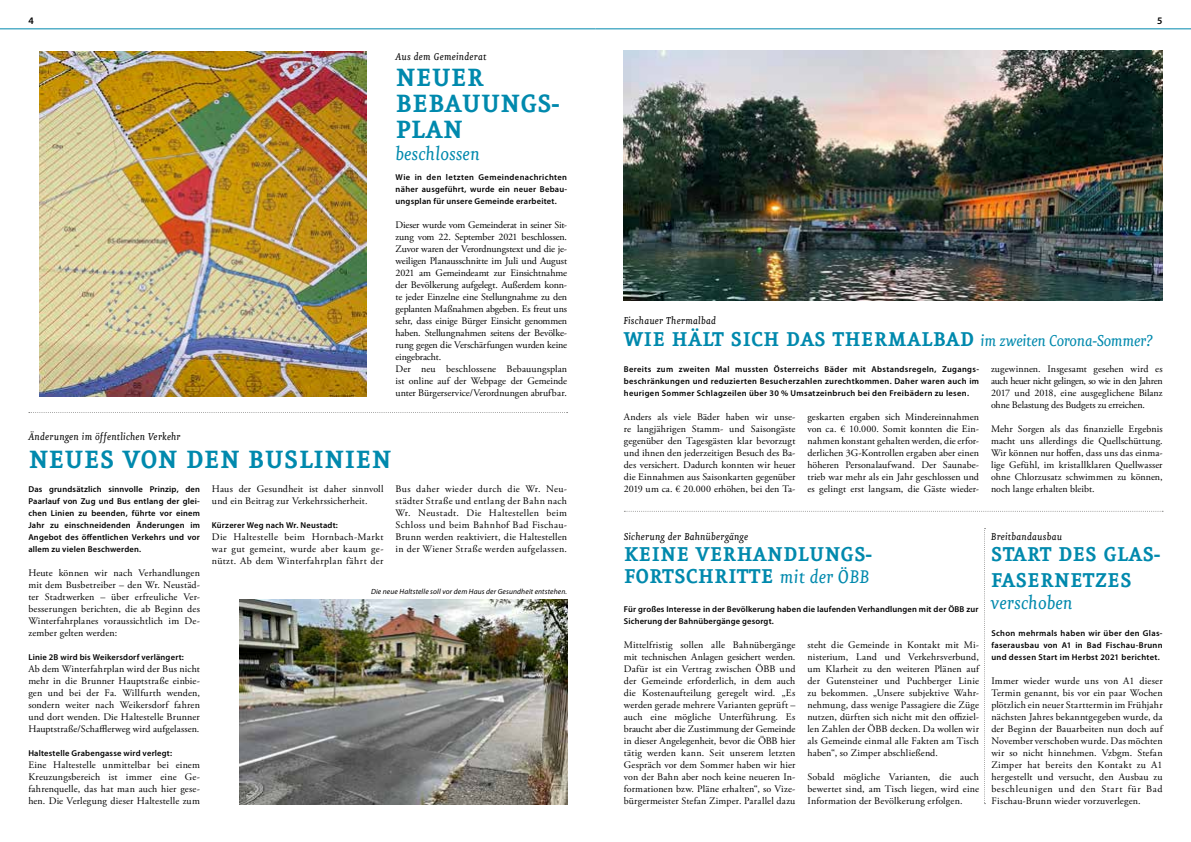
<style>
.page{position:relative;width:1191px;height:842px;background:#fff}
.page>*{position:absolute;margin:0;border:0;box-sizing:border-box;transform-origin:0 0}
.t1{font:700 30px/26px "Eureka";color:#0089ad}
.t2{font:700 24px/26px "Eureka";color:#0089ad}
.t3{font:italic 22px "Eureka";color:#0089ad}
.t4{font:italic 12px "Eureka";letter-spacing:.01em;color:#000}
.t5{font:10px/12px "Adobe Garamond Pro";letter-spacing:.005em;color:#000;text-align:justify}
.t6{font:600 10px "Myriad Pro";color:#000}
.t7{font:600 8.5px/12px "Myriad Pro";letter-spacing:.025em;color:#000;text-align:justify}
.t8{font:italic 7.5px "Myriad Pro";letter-spacing:.02em;color:#000}
.s1{font-weight:400;font-style:italic;font-size:19px}
.s2{font-weight:400;font-style:italic;font-size:22px}
</style>
<div class="page">
<svg style="left:624px;top:511px;width:539px;height:1px"></svg>
<svg style="left:29px;top:412px;width:538px;height:1px"></svg>
<svg style="left:984px;top:528px;width:1px;height:276px"></svg>
<img style="left:240px;top:599px;width:327px;height:205px">
<img style="left:40px;top:51px;width:326px;height:345px">
<img style="left:624px;top:51px;width:538px;height:249px">
<hr style="left:0;top:29px;width:595px;height:1px;background:#0089ad">
<hr style="left:595px;top:29px;width:596px;height:1px;background:#0089ad">
<p class="t6" style="left:28px;top:14px;width:7px">4</p>
<p class="t6" style="left:1157px;top:14px;width:7px">5</p>
<p class="t4" style="left:395px;top:51px;width:93px">Aus dem Gemeinderat</p>
<h1 class="t1" style="left:395px;top:66px;width:165px">NEUER<br>BEBAUUNGS-<br>PLAN</h1>
<h3 class="t3" style="left:395px;top:144px;width:86px">beschlossen</h3>
<p class="t7" style="left:395px;top:171px;width:173px">Wie in den letzten Gemeindenachrichten näher ausgeführt, wurde ein neuer Bebau&shy;ungsplan für unsere Gemeinde erarbeitet.</p>
<p class="t5" style="left:395px;top:219px;width:173px;text-align:left">Dieser wurde vom Gemeinderat in seiner Sit&shy;zung vom 22. September 2021 beschlossen.<br>Zuvor waren der Verordnungstext und die je&shy;weiligen Planausschnitte im Juli und August 2021 am Gemeindeamt zur Einsichtnahme der Bevölkerung aufgelegt. Außerdem konn&shy;te jeder Einzelne eine Stellungnahme zu den geplanten Maßnahmen abgeben. Es freut uns sehr, dass einige Bürger Einsicht genommen haben. Stellungnahmen seitens der Bevölke&shy;rung gegen die Verschärfungen wurden keine eingebracht.<br>Der neu beschlossene Bebauungsplan ist online auf der Webpage der Gemeinde unter Bürgerservice/Verordnungen abrufbar.</p>
<p class="t4" style="left:28px;top:431px;width:154px">Änderungen im öffentlichen Verkehr</p>
<h1 class="t1" style="left:28px;top:448px;width:365px">NEUES VON DEN BUSLINIEN</h1>
<p class="t7" style="left:28px;top:483px;width:173px">Das grundsätzlich sinnvolle Prinzip, den Paarlauf von Zug und Bus entlang der glei&shy;chen Linien zu beenden, führte vor einem Jahr zu einschneidenden Änderungen im Angebot des öffentlichen Verkehrs und vor allem zu vielen Beschwerden.</p>
<p class="t5" style="left:28px;top:567px;width:173px">Heute können wir nach Verhandlungen mit dem Busbetreiber – den Wr. Neustäd&shy;ter Stadtwerken – über erfreuliche Ver&shy;besserungen berichten, die ab Beginn des Winterfahrplanes voraussichtlich im De&shy;zember gelten werden:</p>
<p class="t7" style="left:28px;top:651px;width:157px">Linie 2B wird bis Weikersdorf verlängert:</p>
<p class="t5" style="left:28px;top:663px;width:173px">Ab dem Winterfahrplan wird der Bus nicht mehr in die Brunner Hauptstraße einbie&shy;gen und bei der Fa. Willfurth wenden, sondern weiter nach Weikersdorf fahren und dort wenden. Die Haltestelle Brunner Hauptstraße/Schafflerweg wird aufgelassen.</p>
<p class="t7" style="left:28px;top:747px;width:145px">Haltestelle Grabengasse wird verlegt:</p>
<p class="t5" style="left:28px;top:759px;width:173px">Eine Haltestelle unmittelbar bei einem Kreuzungsbereich ist immer eine Ge&shy;fahrenquelle, das hat man auch hier gese&shy;hen. Die Verlegung dieser Haltestelle zum</p>
<p class="t5" style="left:212px;top:483px;width:173px">Haus der Gesundheit ist daher sinnvoll und ein Beitrag zur Verkehrssicherheit.</p>
<p class="t7" style="left:212px;top:519px;width:127px">Kürzerer Weg nach Wr. Neustadt:</p>
<p class="t5" style="left:212px;top:531px;width:173px">Die Haltestelle beim Hornbach-Markt war gut gemeint, wurde aber kaum ge&shy;nützt. Ab dem Winterfahrplan fährt der</p>
<p class="t5" style="left:395px;top:483px;width:173px">Bus daher wieder durch die Wr. Neu&shy;städter Straße und entlang der Bahn nach Wr. Neustadt. Die Haltestellen beim Schloss und beim Bahnhof Bad Fischau-Brunn werden reaktiviert, die Haltestellen in der Wiener Straße werden aufgelassen.</p>
<p class="t8" style="left:371px;top:586px;width:198px">Die neue Haltstelle soll vor dem Haus der Gesundheit entstehen.</p>
<p class="t4" style="left:623px;top:315px;width:94px">Fischauer Thermalbad</p>
<h2 class="t2" style="left:623px;top:328px;width:532px">WIE HÄLT SICH DAS THERMALBAD <span class="s1">im zweiten Corona-Sommer?</span></h2>
<p class="t7" style="left:624px;top:363px;width:357px">Bereits zum zweiten Mal mussten Österreichs Bäder mit Abstandsregeln, Zugangs&shy;beschränkungen und reduzierten Besucherzahlen zurechtkommen. Daher waren auch im heurigen Sommer Schlagzeilen über 30 % Umsatzeinbruch bei den Freibädern zu lesen.</p>
<p class="t5" style="left:624px;top:411px;width:173px">Anders als viele Bäder haben wir unse&shy;re langjährigen Stamm- und Saisongäste gegenüber den Tagesgästen klar bevorzugt und ihnen den jederzeitigen Besuch des Ba&shy;des versichert. Dadurch konnten wir heuer die Einnahmen aus Saisonkarten gegenüber 2019 um ca. € 20.000 erhöhen, bei den Ta-</p>
<p class="t5" style="left:807px;top:411px;width:173px">geskarten ergaben sich Mindereinnahmen von ca. € 10.000. Somit konnten die Ein&shy;nahmen konstant gehalten werden, die erfor&shy;derlichen 3G-Kontrollen ergaben aber einen höheren Personalaufwand. Der Saunabe&shy;trieb war mehr als ein Jahr geschlossen und es gelingt erst langsam, die Gäste wieder-</p>
<p class="t5" style="left:991px;top:363px;width:173px">zugewinnen. Insgesamt gesehen wird es auch heuer nicht gelingen, so wie in den Jahren 2017 und 2018, eine ausgeglichene Bilanz ohne Belastung des Budgets zu erreichen.</p>
<p class="t5" style="left:991px;top:423px;width:173px">Mehr Sorgen als das finanzielle Ergebnis macht uns allerdings die Quellschüttung.<br>Wir können nur hoffen, dass uns das einma&shy;lige Gefühl, im kristallklaren Quellwasser ohne Chlorzusatz schwimmen zu können, noch lange erhalten bleibt.</p>
<p class="t4" style="left:624px;top:531px;width:126px">Sicherung der Bahnübergänge</p>
<h2 class="t2" style="left:624px;top:544px;width:249px;line-height:22.4px">KEINE VERHANDLUNGS-<br>FORTSCHRITTE <span class="s2">mit der ÖBB</span></h2>
<p class="t7" style="left:624px;top:603px;width:356px">Für großes Interesse in der Bevölkerung haben die laufenden Verhandlungen mit der ÖBB zur<br>Sicherung der Bahnübergänge gesorgt.</p>
<p class="t5" style="left:624px;top:639px;width:173px">Mittelfristig sollen alle Bahnübergänge mit technischen Anlagen gesichert werden.<br>Dafür ist ein Vertrag zwischen ÖBB und der Gemeinde erforderlich, in dem auch die Kostenaufteilung geregelt wird. „Es werden gerade mehrere Varianten geprüft – auch eine mögliche Unterführung. Es braucht aber die Zustimmung der Gemeinde in dieser Angelegenheit, bevor die ÖBB hier tätig werden kann. Seit unserem letzten Gespräch vor dem Sommer haben wir hier von der Bahn aber noch keine neueren In&shy;formationen bzw. Pläne erhalten“, so Vize&shy;bürgermeister Stefan Zimper. Parallel dazu</p>
<p class="t5" style="left:807px;top:639px;width:173px">steht die Gemeinde in Kontakt mit Mi&shy;nisterium, Land und Verkehrsverbund, um Klarheit zu den weiteren Plänen auf der Gutensteiner und Puchberger Linie zu bekommen. „Unsere subjektive Wahr&shy;nehmung, dass wenige Passagiere die Züge nutzen, dürften sich nicht mit den offiziel&shy;len Zahlen der ÖBB decken. Da wollen wir als Gemeinde einmal alle Fakten am Tisch haben“, so Zimper abschließend.</p>
<p class="t5" style="left:807px;top:771px;width:173px">Sobald mögliche Varianten, die auch bewertet sind, am Tisch liegen, wird eine Information der Bevölkerung erfolgen.</p>
<p class="t4" style="left:991px;top:531px;width:73px">Breitbandausbau</p>
<h2 class="t2" style="left:991px;top:542px;width:171px">START DES GLAS-<br>FASERNETZES</h2>
<h3 class="t3" style="left:991px;top:593px;width:83px">verschoben</h3>
<p class="t7" style="left:991px;top:627px;width:173px">Schon mehrmals haben wir über den Glas&shy;faserausbau von A1 in Bad Fischau-Brunn und dessen Start im Herbst 2021 berichtet.</p>
<p class="t5" style="left:991px;top:675px;width:173px">Immer wieder wurde uns von A1 dieser Termin genannt, bis vor ein paar Wochen plötzlich ein neuer Starttermin im Frühjahr nächsten Jahres bekanntgegeben wurde, da der Beginn der Bauarbeiten nun doch auf November verschoben wurde. Das möchten wir so nicht hinnehmen. Vzbgm. Stefan Zimper hat bereits den Kontakt zu A1 hergestellt und versucht, den Ausbau zu beschleunigen und den Start für Bad Fischau-Brunn wieder vorzuverlegen.</p>
</div>
